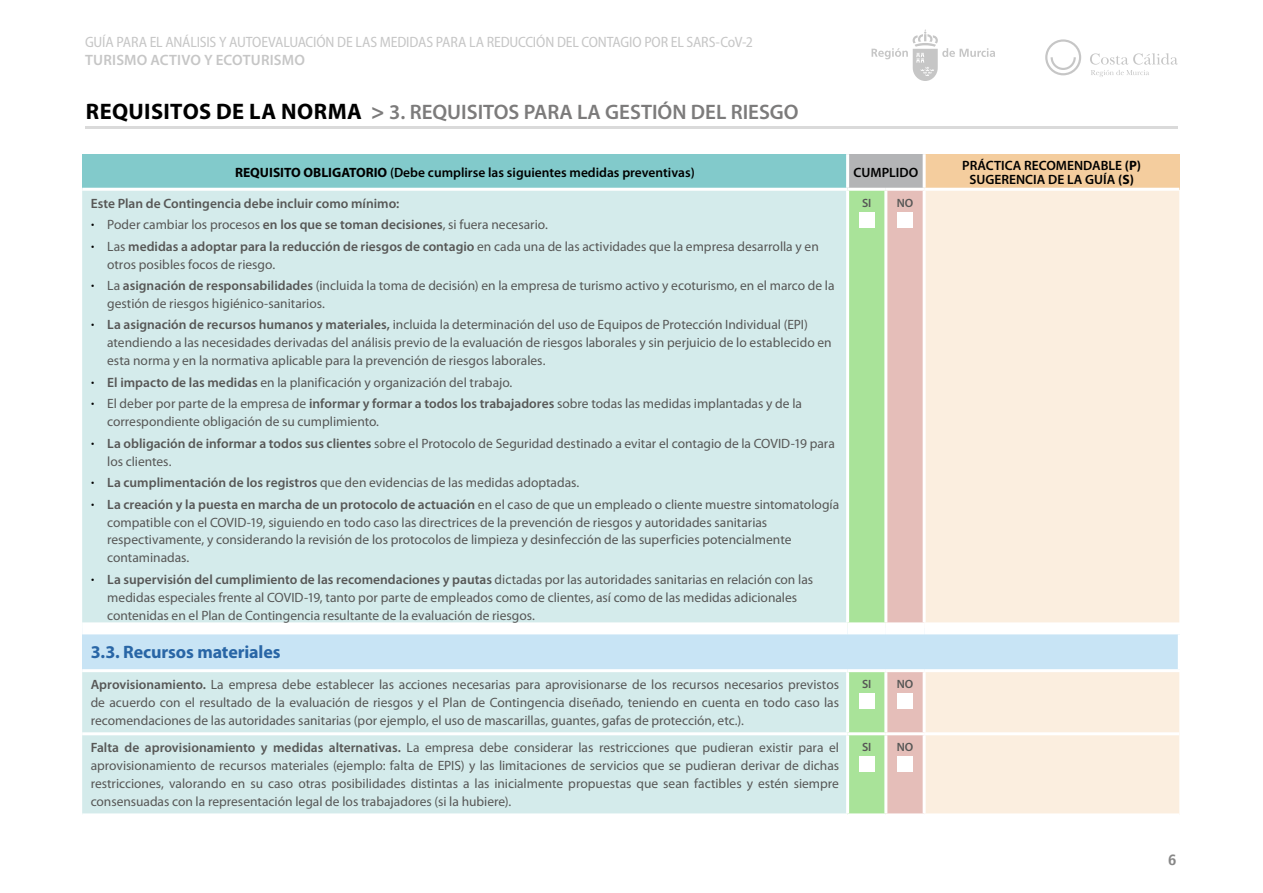
<style>
.page{position:relative;width:1263px;height:893px;background:#fff}
.page>*{position:absolute;margin:0;border:0;box-sizing:border-box;transform-origin:0 0}
.t1{font:600 21px "Myriad Pro";color:#7c7b7b}
.t2{font:700 18px "Myriad Pro";letter-spacing:-.01em;color:#2966a6}
.t3{font:semi-condensed 15px "Myriad Pro";letter-spacing:-.015em;color:#c6c6c6}
.t4{font:600 15px "Myriad Pro";letter-spacing:.015em;color:#c6c6c6}
.t5{font:700 15px "Frutiger 65";color:#878787}
.t6{font:13.5px/18px "Myriad Pro";color:#575756}
.t7{font:600 13.5px/21.5px "Myriad Pro";color:#575756}
.t8{font:600 13.5px/13.5px "Myriad Pro";color:#000;text-align:center}
.t9{font:600 12px "Myriad Pro";letter-spacing:.005em;color:#575756}
.s1{font-weight:700;font-size:22.5px;color:#000}
.s2{font-weight:700;font-size:22.5px}
.s3{font-weight:700}
.s4{font-family:"Frutiger 67";font-weight:700;font-stretch:condensed;font-size:15px;color:#000}
.s5{font-weight:400}
.s6{font-weight:600}
</style>
<div class="page">
<hr style="left:85px;top:126px;width:1093px;height:2px;background:#dadada">
<svg style="left:871px;top:29px;width:124px;height:52px"></svg>
<svg style="left:1045px;top:39px;width:36px;height:36px"></svg>
<svg style="left:1090px;top:53px;width:88px;height:24px"></svg>
<div style="left:82px;top:154px;width:766px;height:35px;background:#82cacb"></div>
<div style="left:848px;top:154px;width:76px;height:35px;background:#b3b4b6"></div>
<div style="left:924px;top:154px;width:255px;height:35px;background:#f4cd9e"></div>
<div style="left:82px;top:191px;width:764px;height:622px;background:#d4ebeb"></div>
<svg style="left:849px;top:191px;width:74px;height:622px;background:#c8d1aa"></svg>
<div style="left:926px;top:191px;width:253px;height:622px;background:#fbeedf"></div>
<div style="left:82px;top:628px;width:1097px;height:43px;background:#c8e4f5"></div>
<hr style="left:846px;top:154px;width:3px;height:34px;background:#fff">
<hr style="left:923px;top:154px;width:3px;height:34px;background:#fff">
<hr style="left:884px;top:191px;width:3px;height:431px;background:#fff">
<hr style="left:884px;top:672px;width:3px;height:60px;background:#fff">
<hr style="left:884px;top:735px;width:3px;height:78px;background:#fff">
<hr style="left:848px;top:188px;width:38px;height:3px;background:#fff">
<hr style="left:886px;top:188px;width:38px;height:3px;background:#fff">
<hr style="left:848px;top:669px;width:38px;height:3px;background:#fff">
<hr style="left:886px;top:669px;width:38px;height:3px;background:#fff">
<hr style="left:848px;top:732px;width:38px;height:3px;background:#fff">
<hr style="left:886px;top:732px;width:38px;height:3px;background:#fff">
<hr style="left:82px;top:732px;width:766px;height:3px;background:#fff">
<hr style="left:924px;top:732px;width:255px;height:3px;background:#fff">
<hr style="left:1178px;top:634px;width:3px;height:35px;background:#fff">
<hr style="left:82px;top:669px;width:766px;height:3px;background:#fff">
<hr style="left:924px;top:669px;width:257px;height:3px;background:#fff">
<div style="left:82px;top:622px;width:766px;height:12px;background:#fff"></div>
<div style="left:924px;top:622px;width:257px;height:12px;background:#fff"></div>
<hr style="left:82px;top:188px;width:766px;height:3px;background:#fff">
<hr style="left:924px;top:188px;width:255px;height:3px;background:#fff">
<div style="left:848px;top:622px;width:38px;height:12px;background:#fff"></div>
<div style="left:886px;top:622px;width:38px;height:12px;background:#fff"></div>
<div style="left:859px;top:212px;width:15px;height:15px;background:#fff"></div>
<div style="left:897px;top:212px;width:16px;height:15px;background:#fff"></div>
<div style="left:859px;top:693px;width:15px;height:16px;background:#fff"></div>
<div style="left:897px;top:693px;width:16px;height:16px;background:#fff"></div>
<div style="left:859px;top:756px;width:15px;height:16px;background:#fff"></div>
<div style="left:897px;top:756px;width:16px;height:16px;background:#fff"></div>
<p class="t3" style="left:85px;top:34px;width:669px">GUÍA PARA EL ANÁLISIS Y AUTOEVALUACIÓN DE LAS MEDIDAS PARA LA REDUCCIÓN DEL CONTAGIO POR EL SARS-CoV-2</p>
<p class="t4" style="left:85px;top:51px;width:221px">TURISMO ACTIVO Y ECOTURISMO</p>
<h1 class="t1" style="left:86px;top:99px;width:714px"><span class="s1">REQUISITOS DE LA NORMA</span> <span class="s2">&gt;</span> 3. REQUISITOS PARA LA GESTIÓN DEL RIESGO</h1>
<p class="t8" style="left:235px;top:165px;width:461px"><span class="s3">REQUISITO OBLIGATORIO</span> (Debe cumplirse las siguientes medidas preventivas)</p>
<p class="t8" style="left:853px;top:165px;width:66px">CUMPLIDO</p>
<p class="t8" style="left:962px;top:158px;width:180px">PRÁCTICA RECOMENDABLE <span class="s3">(P)<br></span>SUGERENCIA DE LA GUÍA <span class="s3">(S)</span></p>
<p class="t7" style="left:91px;top:192px;width:730px">Este Plan de Contingencia debe incluir como mínimo:<br><span class="s4">·</span> <span class="s5">Poder cambiar los procesos</span> en los que se toman decisiones<span class="s5">, si fuera necesario.<br></span><span class="s4">·</span> <span class="s5">Las</span> medidas a adoptar para la reducción de riesgos de contagio <span class="s5">en cada una de las actividades que la empresa desarrolla y en</span></p>
<p class="t6" style="left:91px;top:253px;width:745px;line-height:21.5px;text-indent:17px">otros posibles focos de riesgo.<br><span class="s4">·</span> La <span class="s6">asignación de responsabilidades</span> (incluida la toma de decisión) en la empresa de turismo activo y ecoturismo, en el marco de la</p>
<p class="t6" style="left:91px;top:293px;width:719px;line-height:21.5px;text-indent:17px">gestión de riesgos higiénico-sanitarios.<br><span class="s4">·</span> <span class="s6">La asignación de recursos humanos y materiales,</span> incluida la determinación del uso de Equipos de Protección Individual (EPI)</p>
<p class="t6" style="left:107px;top:334px;width:726px">atendiendo a las necesidades derivadas del análisis previo de la evaluación de riesgos laborales y sin perjuicio de lo establecido en esta norma y en la normativa aplicable para la prevención de riesgos laborales.</p>
<p class="t6" style="left:91px;top:371px;width:713px;line-height:21.5px"><span class="s4">·</span> <span class="s6">El impacto de las medidas</span> en la planificación y organización del trabajo.<br><span class="s4">·</span> El deber por parte de la empresa de <span class="s6">informar y formar a todos los trabajadores</span> sobre todas las medidas implantadas y de la</p>
<p class="t6" style="left:91px;top:411px;width:746px;line-height:21.5px;text-indent:17px">correspondiente obligación de su cumplimiento.<br><span class="s4">·</span> <span class="s6">La obligación de informar a todos sus clientes</span> sobre el Protocolo de Seguridad destinado a evitar el contagio de la COVID-19 para</p>
<p class="t6" style="left:91px;top:450px;width:750px;line-height:21.5px;text-indent:17px">los clientes.<br><span class="s4">·</span> <span class="s6">La cumplimentación de los registros</span> que den evidencias de las medidas adoptadas.<br><span class="s4">·</span> <span class="s6">La creación y la puesta en marcha de un protocolo de actuación</span> en el caso de que un empleado o cliente muestre sintomatología</p>
<p class="t6" style="left:107px;top:513px;width:686px">compatible con el COVID-19, siguiendo en todo caso las directrices de la prevención de riesgos y autoridades sanitarias respectivamente, y considerando la revisión de los protocolos de limpieza y desinfección de las superficies potencialmente contaminadas.</p>
<p class="t6" style="left:107px;top:570px;width:707px;text-indent:-17px"><span class="s4">·</span> <span class="s6">La supervisión del cumplimiento de las recomendaciones y pautas</span> dictadas por las autoridades sanitarias en relación con las medidas especiales frente al COVID-19, tanto por parte de empleados como de clientes, así como de las medidas adicionales contenidas en el Plan de Contingencia resultante de la evaluación de riesgos.</p>
<p class="t9" style="left:862px;top:195px;width:11px">SI</p>
<p class="t9" style="left:897px;top:195px;width:18px">NO</p>
<h2 class="t2" style="left:91px;top:641px;width:191px">3.3. Recursos materiales</h2>
<p class="t6" style="left:91px;top:675px;width:750px;text-align:justify"><span class="s6">Aprovisionamiento.</span> La empresa debe establecer las acciones necesarias para aprovisionarse de los recursos necesarios previstos de acuerdo con el resultado de la evaluación de riesgos y el Plan de Contingencia diseñado, teniendo en cuenta en todo caso las recomendaciones de las autoridades sanitarias (por ejemplo, el uso de mascarillas, guantes, gafas de protección, etc.).</p>
<p class="t9" style="left:862px;top:676px;width:11px">SI</p>
<p class="t9" style="left:897px;top:676px;width:18px">NO</p>
<p class="t6" style="left:91px;top:739px;width:750px;text-align:justify"><span class="s6">Falta de aprovisionamiento y medidas alternativas.</span> La empresa debe considerar las restricciones que pudieran existir para el aprovisionamiento de recursos materiales (ejemplo: falta de EPIS) y las limitaciones de servicios que se pudieran derivar de dichas restricciones, valorando en su caso otras posibilidades distintas a las inicialmente propuestas que sean factibles y estén siempre consensuadas con la representación legal de los trabajadores (si la hubiere).</p>
<p class="t9" style="left:862px;top:740px;width:11px">SI</p>
<p class="t9" style="left:897px;top:740px;width:18px">NO</p>
<p class="t5" style="left:1168px;top:851px;width:10px">6</p>
</div>
